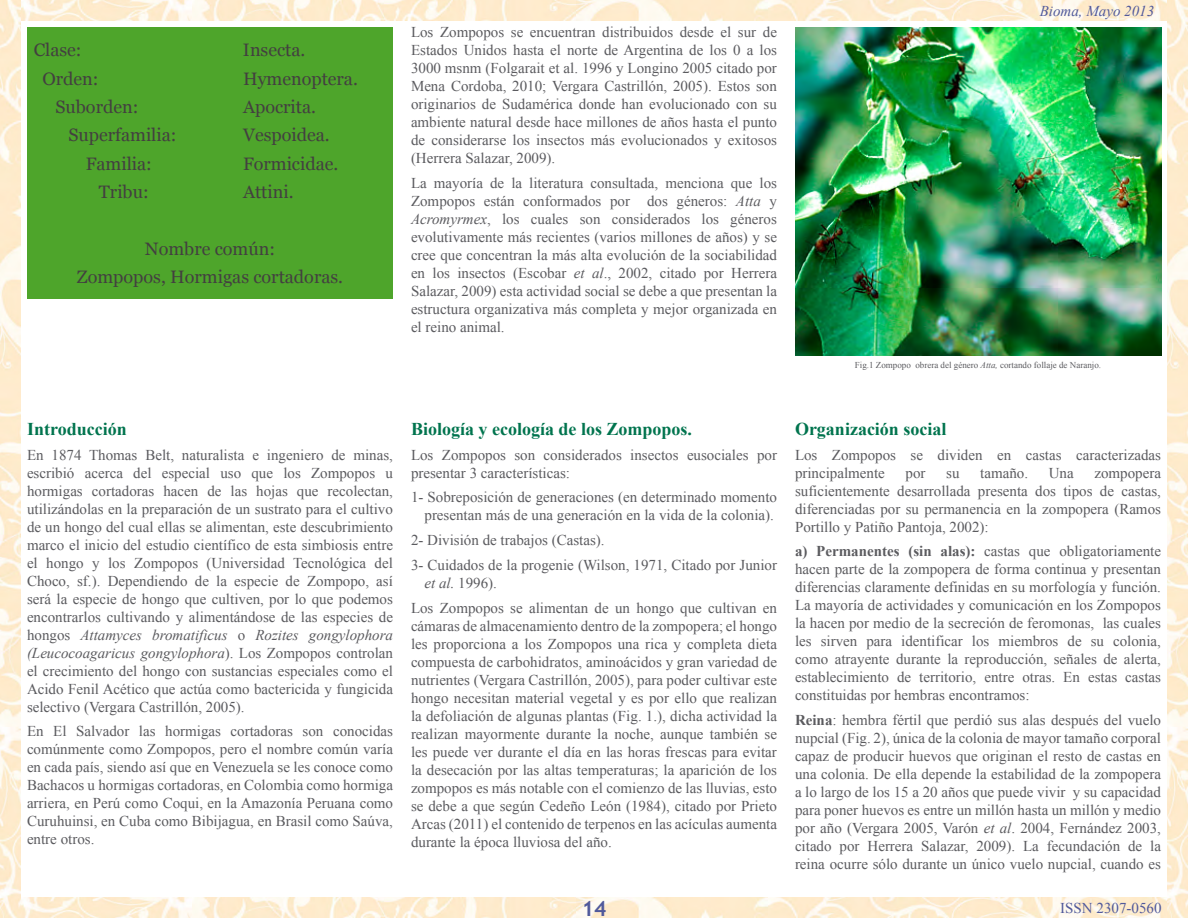
<style>
.page{position:relative;width:1188px;height:918px;background:#fff}
.page>*{position:absolute;margin:0;border:0;box-sizing:border-box;transform-origin:0 0}
.t1{font:700 21px "Trebuchet MS";color:#50599b}
.t2{font:18px/28.3px "Georgia";color:#433f40;text-align:center}
.t3{font:700 18px "Times New Roman";color:#00744e}
.t4{font:15px/18px "Times New Roman";color:#5b5b5f;text-align:justify}
.t5{font:italic 15px "Times New Roman";color:#50599b}
.t6{font:15px "Times New Roman";color:#50599b}
.t7{font:9px "Times New Roman";color:#5b5b5f}
.s1{font-style:italic}
.s2{font-weight:700}
</style>
<div class="page">
<img style="left:20px;top:0;width:1148px;height:20px">
<img style="left:20px;top:898px;width:1148px;height:20px">
<img style="left:0;top:0;width:20px;height:918px">
<img style="left:1168px;top:0;width:20px;height:918px">
<div style="left:27px;top:27px;width:366px;height:272px;background:#4ea52b"></div>
<img style="left:795px;top:27px;width:367px;height:328px">
<p class="t2" style="left:34px;top:36px;width:49px">Clase:</p>
<p class="t2" style="left:243px;top:36px;width:64px">Insecta.</p>
<p class="t2" style="left:42px;top:65px;width:58px">Orden:</p>
<p class="t2" style="left:243px;top:65px;width:116px">Hymenoptera.</p>
<p class="t2" style="left:55px;top:93px;width:84px">Suborden:</p>
<p class="t2" style="left:243px;top:93px;width:75px">Apocrita.</p>
<p class="t2" style="left:68px;top:121px;width:109px">Superfamilia:</p>
<p class="t2" style="left:243px;top:121px;width:88px">Vespoidea.</p>
<p class="t2" style="left:86px;top:150px;width:68px">Familia:</p>
<p class="t2" style="left:243px;top:150px;width:97px">Formicidae.</p>
<p class="t2" style="left:99px;top:178px;width:51px">Tribu:</p>
<p class="t2" style="left:243px;top:178px;width:52px">Attini.</p>
<p class="t2" style="left:77px;top:235px;width:268px">Nombre común:<br>Zompopos, Hormigas cortadoras.</p>
<p class="t4" style="left:411px;top:23px;width:368px">Los Zompopos se encuentran distribuidos desde el sur de Estados Unidos hasta el norte de Argentina de los 0 a los 3000 msnm (Folgarait et al. 1996 y Longino 2005 citado por Mena Cordoba, 2010; Vergara Castrillón, 2005). Estos son originarios de Sudamérica donde han evolucionado con su ambiente natural desde hace millones de años hasta el punto de considerarse los insectos más evolucionados y exitosos (Herrera Salazar, 2009).</p>
<p class="t4" style="left:411px;top:174px;width:368px">La mayoría de la literatura consultada, menciona que los Zompopos están conformados por dos géneros: <span class="s1">Atta</span> y <span class="s1">Acromyrmex</span>, los cuales son considerados los géneros evolutivamente más recientes (varios millones de años) y se cree que concentran la más alta evolución de la sociabilidad en los insectos (Escobar <span class="s1">et al</span>., 2002, citado por Herrera Salazar, 2009) esta actividad social se debe a que presentan la estructura organizativa más completa y mejor organizada en el reino animal.</p>
<p class="t5" style="left:1040px;top:0;width:116px">Bioma, Mayo 2013</p>
<p class="t7" style="left:855px;top:359px;width:248px">Fig.1 Zompopo obrera del género <span class="s1">Atta,</span> cortando follaje de Naranjo.</p>
<p class="t3" style="left:27px;top:416px;width:101px">Introducción</p>
<p class="t4" style="left:27px;top:445px;width:368px">En 1874 Thomas Belt, naturalista e ingeniero de minas, escribió acerca del especial uso que los Zompopos u hormigas cortadoras hacen de las hojas que recolectan, utilizándolas en la preparación de un sustrato para el cultivo de un hongo del cual ellas se alimentan, este descubrimiento marco el inicio del estudio científico de esta simbiosis entre el hongo y los Zompopos (Universidad Tecnológica del Choco, sf.). Dependiendo de la especie de Zompopo, así será la especie de hongo que cultiven, por lo que podemos encontrarlos cultivando y alimentándose de las especies de hongos <span class="s1">Attamyces bromatificus</span> o <span class="s1">Rozites gongylophora (Leucocoagaricus gongylophora</span>). Los Zompopos controlan el crecimiento del hongo con sustancias especiales como el Acido Fenil Acético que actúa como bactericida y fungicida selectivo (Vergara Castrillón, 2005).</p>
<p class="t4" style="left:27px;top:722px;width:368px">En El Salvador las hormigas cortadoras son conocidas comúnmente como Zompopos, pero el nombre común varía en cada país, siendo así que en Venezuela se les conoce como Bachacos u hormigas cortadoras, en Colombia como hormiga arriera, en Perú como Coqui, en la Amazonía Peruana como Curuhuinsi, en Cuba como Bibijagua, en Brasil como Saúva, entre otros.</p>
<p class="t3" style="left:411px;top:416px;width:283px">Biología y ecología de los Zompopos.</p>
<p class="t4" style="left:411px;top:445px;width:368px">Los Zompopos son considerados insectos eusociales por presentar 3 características:</p>
<p class="t4" style="left:411px;top:488px;width:368px;text-align:right">1- Sobreposición de generaciones (en determinado momento presentan más de una generación en la vida de la colonia).</p>
<p class="t4" style="left:411px;top:527px;width:368px;line-height:24.8px">2- División de trabajos (Castas).<br>3- Cuidados de la progenie (Wilson, 1971, Citado por Junior</p>
<p class="t4" style="left:411px;top:570px;width:368px;line-height:24.8px;text-indent:14px"><span class="s1">et al.</span> 1996).<br>Los Zompopos se alimentan de un hongo que cultivan en</p>
<p class="t4" style="left:411px;top:616px;width:368px">cámaras de almacenamiento dentro de la zompopera; el hongo les proporciona a los Zompopos una rica y completa dieta compuesta de carbohidratos, aminoácidos y gran variedad de nutrientes (Vergara Castrillón, 2005), para poder cultivar este hongo necesitan material vegetal y es por ello que realizan la defoliación de algunas plantas (Fig. 1.), dicha actividad la realizan mayormente durante la noche, aunque también se les puede ver durante el día en las horas frescas para evitar la desecación por las altas temperaturas; la aparición de los zompopos es más notable con el comienzo de las lluvias, esto se debe a que según Cedeño León (1984), citado por Prieto Arcas (2011) el contenido de terpenos en las acículas aumenta durante la época lluviosa del año.</p>
<h1 class="t1" style="left:582px;top:895px;width:26px">14</h1>
<p class="t3" style="left:795px;top:416px;width:153px">Organización social</p>
<p class="t4" style="left:795px;top:445px;width:368px">Los Zompopos se dividen en castas caracterizadas principalmente</p>
<p class="t4" style="left:906px;top:463px;width:21px">por</p>
<p class="t4" style="left:946px;top:463px;width:15px">su</p>
<p class="t4" style="left:980px;top:463px;width:49px">tamaño.</p>
<p class="t4" style="left:1049px;top:463px;width:26px">Una</p>
<p class="t4" style="left:795px;top:463px;width:368px;text-indent:299px">zompopera suficientemente desarrollada presenta dos tipos de castas, diferenciadas por su permanencia en la zompopera (Ramos Portillo y Patiño Pantoja, 2002):</p>
<p class="t4" style="left:795px;top:542px;width:368px"><span class="s2">a) Permanentes (sin alas):</span> castas que obligatoriamente hacen parte de la zompopera de forma continua y presentan diferencias claramente definidas en su morfología y función.<br>La mayoría de actividades y comunicación en los Zompopos la hacen por medio de la secreción de feromonas, las cuales les sirven para identificar los miembros de su colonia, como atrayente durante la reproducción, señales de alerta, establecimiento de territorio, entre otras. En estas castas constituidas por hembras encontramos:</p>
<p class="t4" style="left:795px;top:711px;width:368px"><span class="s2">Reina</span>: hembra fértil que perdió sus alas después del vuelo nupcial (Fig. 2), única de la colonia de mayor tamaño corporal capaz de producir huevos que originan el resto de castas en una colonia. De ella depende la estabilidad de la zompopera a lo largo de los 15 a 20 años que puede vivir y su capacidad para poner huevos es entre un millón hasta un millón y medio por año (Vergara 2005, Varón <span class="s1">et al</span>. 2004, Fernández 2003, citado por Herrera Salazar, 2009). La fecundación de la reina ocurre sólo durante un único vuelo nupcial, cuando es</p>
<p class="t6" style="left:1060px;top:898px;width:103px">ISSN 2307-0560</p>
</div>
